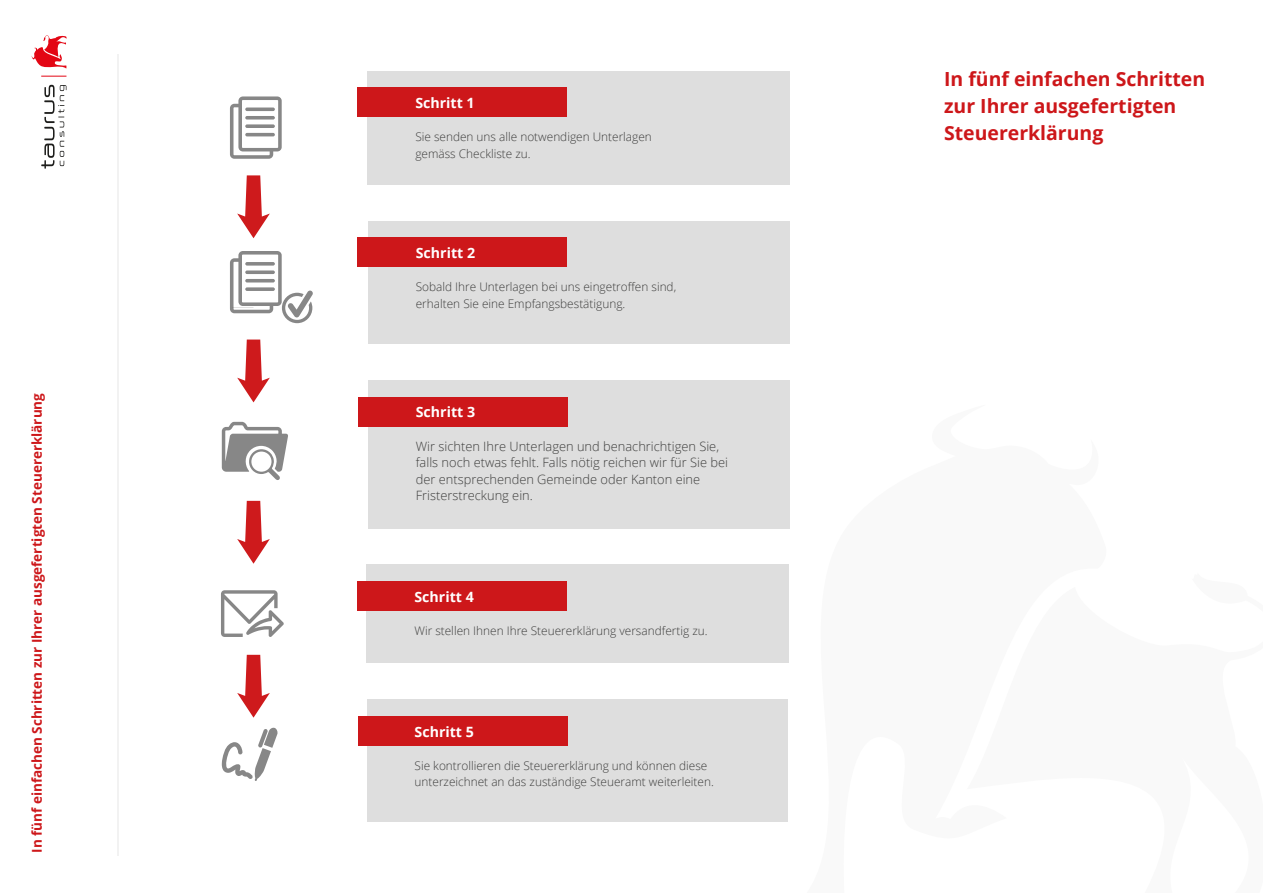
<style>
.page{position:relative;width:1263px;height:893px;background:#fff}
.page>*{position:absolute;margin:0;border:0;box-sizing:border-box;transform-origin:0 0}
.t1{font:700 19.5px/27px "Open Sans";color:#cd171a}
.t2{font:700 14.25px "Open Sans";color:#fff}
.t3{font:700 13.5px "Open Sans";color:#cd171a}
.t4{font:300 12.9px/16.5px "Open Sans";color:#3d3d3c}
.t5{font:300 11.85px/16.5px "Open Sans";color:#3d3d3c}
</style>
<div class="page">
<div style="left:367px;top:71px;width:423px;height:113px;background:#dedede"></div>
<div style="left:357px;top:88px;width:210px;height:29px;background:#cd171a"></div>
<div style="left:368px;top:221px;width:422px;height:123px;background:#dedede"></div>
<div style="left:357px;top:237px;width:210px;height:30px;background:#cd171a"></div>
<div style="left:368px;top:380px;width:422px;height:148px;background:#dedede"></div>
<div style="left:358px;top:397px;width:210px;height:29px;background:#cd171a"></div>
<div style="left:366px;top:565px;width:423px;height:98px;background:#dedede"></div>
<div style="left:357px;top:581px;width:210px;height:30px;background:#cd171a"></div>
<div style="left:367px;top:699px;width:420px;height:123px;background:#dedede"></div>
<div style="left:358px;top:716px;width:210px;height:29px;background:#cd171a"></div>
<svg style="left:41px;top:76px;width:25px;height:1px"></svg>
<svg style="left:31px;top:35px;width:36px;height:34px"></svg>
<svg style="left:41px;top:85px;width:25px;height:84px"></svg>
<hr style="left:117px;top:54px;width:2px;height:801px;background:#f2f2f2">
<svg style="left:230px;top:96px;width:52px;height:63px"></svg>
<hr style="left:245px;top:108px;width:30px;height:3px;background:#878787;border-radius:2px">
<svg style="left:245px;top:116px;width:30px;height:4px"></svg>
<svg style="left:245px;top:124px;width:30px;height:4px"></svg>
<hr style="left:245px;top:133px;width:30px;height:3px;background:#878787;border-radius:2px">
<svg style="left:222px;top:422px;width:66px;height:58px"></svg>
<svg style="left:221px;top:590px;width:63px;height:47px"></svg>
<svg style="left:222px;top:728px;width:56px;height:53px"></svg>
<svg style="left:230px;top:251px;width:83px;height:72px"></svg>
<svg style="left:237px;top:175px;width:33px;height:63px"></svg>
<svg style="left:237px;top:340px;width:33px;height:62px"></svg>
<svg style="left:237px;top:501px;width:33px;height:63px"></svg>
<svg style="left:237px;top:655px;width:33px;height:63px"></svg>
<p class="t3" style="left:27px;top:853px;width:461px;rotate:-90deg">In fünf einfachen Schritten zur Ihrer ausgefertigten Steuererklärung</p>
<p class="t2" style="left:415px;top:93px;width:61px">Schritt 1</p>
<p class="t5" style="left:415px;top:128px;width:238px">Sie senden uns alle notwendigen Unterlagen gemäss Checkliste zu.</p>
<p class="t2" style="left:416px;top:243px;width:61px">Schritt 2</p>
<p class="t5" style="left:416px;top:278px;width:262px">Sobald Ihre Unterlagen bei uns eingetroffen sind, erhalten Sie eine Empfangsbestätigung.</p>
<p class="t2" style="left:416px;top:402px;width:61px">Schritt 3</p>
<p class="t4" style="left:416px;top:437px;width:314px">Wir sichten Ihre Unterlagen und benachrichtigen Sie, falls noch etwas fehlt. Falls nötig reichen wir für Sie bei der entsprechenden Gemeinde oder Kanton eine Fristerstreckung ein.</p>
<p class="t2" style="left:414px;top:587px;width:61px">Schritt 4</p>
<p class="t5" style="left:414px;top:622px;width:295px">Wir stellen Ihnen Ihre Steuererklärung versandfertig zu.</p>
<p class="t2" style="left:415px;top:721px;width:61px">Schritt 5</p>
<p class="t5" style="left:415px;top:757px;width:301px">Sie kontrollieren die Steuererklärung und können diese unterzeichnet an das zuständige Steueramt weiterleiten.</p>
<h1 class="t1" style="left:944px;top:65px;width:263px">In fünf einfachen Schritten zur Ihrer ausgefertigten<br>Steuererklärung</h1>
</div>
